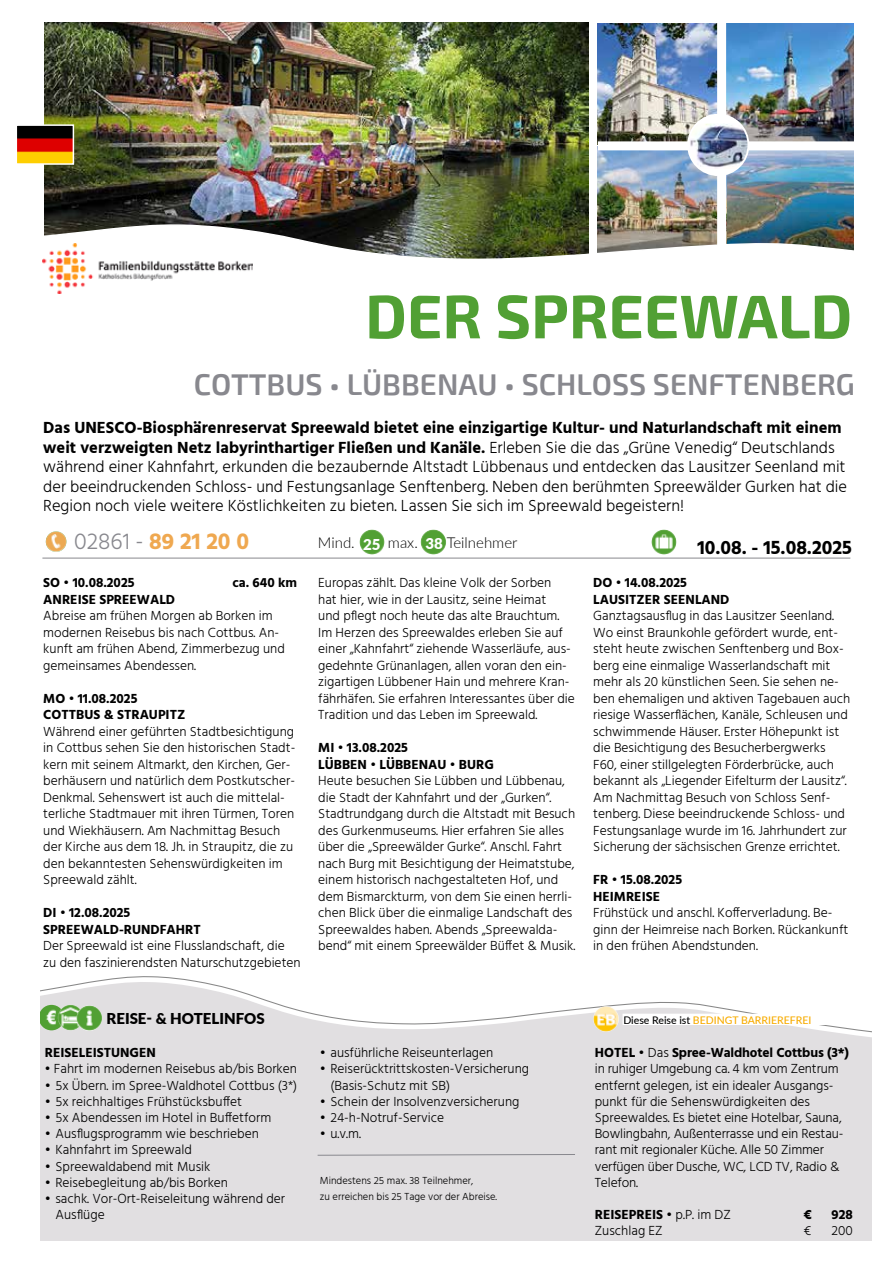
<style>
.page{position:relative;width:893px;height:1263px;background:#fff}
.page>*{position:absolute;margin:0;border:0;box-sizing:border-box;transform-origin:0 0}
.t1{font:700 61.5px "Exo 2";color:#51a034}
.t2{font:600 30px "Exo 2";color:#88888e}
.t3{font:700 23.25px "Hind";color:#efa850}
.t4{font:700 19.5px "Hind";color:#000}
.t5{font:300 16.5px/19.5px "Hind";color:#000}
.t6{font:300 15px "Lato";color:#000}
.t7{font:900 15px "Lato";color:#000}
.t8{font:900 15px "Lato";color:#fff}
.t9{font:300 13.5px/16.5px "Hind";color:#000}
.t10{font:700 13.5px/16.5px "Hind";color:#000}
.t11{font:300 10.5px/16.2px "Hind";color:#000}
.t12{font:500 10.5px "Lato";color:#f8ac00}
.s1{font-weight:700}
.s2{font-weight:300;color:#88888e}
.s3{font-weight:900;color:#fff}
.s4{color:#000}
.s5{font-weight:300}
</style>
<div class="page">
<img style="left:421px;top:529px;width:25px;height:26px;border-radius:13px">
<img style="left:359px;top:529px;width:26px;height:26px;border-radius:13px">
<hr style="left:42px;top:558px;width:808px;height:1px;background:#88888e">
<img style="left:651px;top:529px;width:26px;height:26px;border-radius:13px">
<img style="left:46px;top:531px;width:20px;height:21px;border-radius:10px">
<img style="left:726px;top:23px;width:127px;height:118px">
<img style="left:44px;top:22px;width:544px;height:201px">
<img style="left:597px;top:23px;width:120px;height:121px">
<img style="left:726px;top:150px;width:127px;height:73px">
<img style="left:598px;top:150px;width:119px;height:73px">
<div style="left:598px;top:141px;width:261px;height:9px;background:#fff"></div>
<div style="left:688px;top:115px;width:60px;height:60px;background:#fff;border-radius:50%"></div>
<img style="left:689px;top:124px;width:59px;height:45px">
<div style="left:687px;top:114px;width:62px;height:62px;border:2px solid #fff;border-radius:50%"></div>
<svg style="left:40px;top:976px;width:832px;height:265px;background:#e3e2e3"></svg>
<div style="left:623px;top:1014px;width:222px;height:10px;background:#fff"></div>
<img style="left:593px;top:1006px;width:26px;height:26px;border-radius:13px">
<img style="left:19px;top:127px;width:52px;height:35px">
<div style="left:16px;top:124px;width:58px;height:41px;border:2px solid #fff"></div>
<img style="left:42px;top:224px;width:812px;height:47px">
<img style="left:43px;top:243px;width:209px;height:50px">
<h1 class="t1" style="left:365px;top:280px;width:489px">DER SPREEWALD</h1>
<h2 class="t2" style="left:194px;top:367px;width:662px">COTTBUS • LÜBBENAU • SCHLOSS SENFTENBERG</h2>
<p class="t5" style="left:43px;top:419px;width:805px"><span class="s1">Das UNESCO-Biosphärenreservat Spreewald bietet eine einzigartige Kultur- und Naturlandschaft mit einem weit verzweigten Netz labyrinthartiger Fließen und Kanäle.</span> Erleben Sie die das „Grüne Venedig“ Deutschlands während einer Kahnfahrt, erkunden die bezaubernde Altstadt Lübbenaus und entdecken das Lausitzer Seenland mit der beeindruckenden Schloss- und Festungsanlage Senftenberg. Neben den berühmten Spreewälder Gurken hat die Region noch viele weitere Köstlichkeiten zu bieten. Lassen Sie sich im Spreewald begeistern!</p>
<h3 class="t3" style="left:74px;top:527px;width:176px"><span class="s2">02861 -</span> 89 21 20 0</h3>
<p class="t6" style="left:318px;top:532px;width:38px">Mind.</p>
<p class="t6" style="left:388px;top:532px;width:31px">max.</p>
<p class="t6" style="left:425px;top:532px;width:94px"><span class="s3">38</span> Teilnehmer</p>
<p class="t8" style="left:363px;top:533px;width:19px">25</p>
<h3 class="t4" style="left:697px;top:535px;width:156px">10.08. - 15.08.2025</h3>
<p class="t10" style="left:43px;top:574px;width:93px">SO • 10.08.2025</p>
<p class="t10" style="left:232px;top:574px;width:66px">ca. 640 km</p>
<p class="t10" style="left:43px;top:591px;width:133px">ANREISE SPREEWALD</p>
<p class="t9" style="left:43px;top:608px;width:243px">Abreise am frühen Morgen ab Borken im modernen Reisebus bis nach Cottbus. An&shy;kunft am frühen Abend, Zimmerbezug und gemeinsames Abendessen.</p>
<p class="t10" style="left:43px;top:690px;width:144px">MO • 11.08.2025<br>COTTBUS &amp; STRAUPITZ</p>
<p class="t9" style="left:43px;top:724px;width:254px">Während einer geführten Stadtbesichtigung in Cottbus sehen Sie den historischen Stadt&shy;kern mit seinem Altmarkt, den Kirchen, Ger&shy;berhäusern und natürlich dem Postkutscher-Denkmal. Sehenswert ist auch die mittelal&shy;terliche Stadtmauer mit ihren Türmen, Toren und Wiekhäusern. Am Nachmittag Besuch der Kirche aus dem 18. Jh. in Straupitz, die zu den bekanntesten Sehenswürdigkeiten im Spreewald zählt.</p>
<p class="t10" style="left:43px;top:904px;width:159px">DI • 12.08.2025<br>SPREEWALD-RUNDFAHRT</p>
<p class="t9" style="left:43px;top:938px;width:259px">Der Spreewald ist eine Flusslandschaft, die zu den faszinierendsten Naturschutzgebieten</p>
<p class="t7" style="left:107px;top:1007px;width:160px">REISE- &amp; HOTELINFOS</p>
<p class="t10" style="left:45px;top:1044px;width:113px">REISELEISTUNGEN</p>
<p class="t9" style="left:45px;top:1061px;width:254px"><span class="s1">•</span> Fahrt im modernen Reisebus ab/bis Borken</p>
<p class="t9" style="left:45px;top:1077px;width:254px">• 5x Übern. im Spree-Waldhotel Cottbus (3*)</p>
<p class="t9" style="left:45px;top:1094px;width:199px">• 5x reichhaltiges Frühstücksbuffet</p>
<p class="t9" style="left:45px;top:1110px;width:228px">• 5x Abendessen im Hotel in Buffetform</p>
<p class="t9" style="left:45px;top:1126px;width:216px">• Ausflugsprogramm wie beschrieben</p>
<p class="t9" style="left:45px;top:1142px;width:149px">• Kahnfahrt im Spreewald</p>
<p class="t9" style="left:45px;top:1158px;width:167px">• Spreewaldabend mit Musik</p>
<p class="t9" style="left:45px;top:1175px;width:185px">• Reisebegleitung ab/bis Borken</p>
<p class="t9" style="left:55px;top:1191px;width:231px;text-indent:-11px">• sachk. Vor-Ort-Reiseleitung während der<br>Ausflüge</p>
<p class="t9" style="left:318px;top:575px;width:258px">Europas zählt. Das kleine Volk der Sorben<br>hat hier, wie in der Lausitz, seine Heimat<br>und pflegt noch heute das alte Brauchtum.<br>Im Herzen des Spreewaldes erleben Sie auf einer „Kahnfahrt“ ziehende Wasserläufe, aus&shy;gedehnte Grünanlagen, allen voran den ein&shy;zigartigen Lübbener Hain und mehrere Kran&shy;fährhäfen. Sie erfahren Interessantes über die Tradition und das Leben im Spreewald.</p>
<p class="t10" style="left:318px;top:739px;width:177px">MI • 13.08.2025<br>LÜBBEN • LÜBBENAU • BURG</p>
<p class="t9" style="left:318px;top:773px;width:259px">Heute besuchen Sie Lübben und Lübbenau, die Stadt der Kahnfahrt und der „Gurken“.<br>Stadtrundgang durch die Altstadt mit Besuch des Gurkenmuseums. Hier erfahren Sie alles über die „Spreewälder Gurke“. Anschl. Fahrt nach Burg mit Besichtigung der Heimatstube, einem historisch nachgestalteten Hof, und dem Bismarckturm, von dem Sie einen herrli&shy;chen Blick über die einmalige Landschaft des Spreewaldes haben. Abends „Spreewalda&shy;bend“ mit einem Spreewälder Büffet &amp; Musik.</p>
<p class="t10" style="left:593px;top:574px;width:138px">DO • 14.08.2025<br>LAUSITZER SEENLAND</p>
<p class="t9" style="left:593px;top:608px;width:259px">Ganztagsausflug in das Lausitzer Seenland.<br>Wo einst Braunkohle gefördert wurde, ent&shy;steht heute zwischen Senftenberg und Box&shy;berg eine einmalige Wasserlandschaft mit mehr als 20 künstlichen Seen. Sie sehen ne&shy;ben ehemaligen und aktiven Tagebauen auch riesige Wasserflächen, Kanäle, Schleusen und schwimmende Häuser. Erster Höhepunkt ist die Besichtigung des Besucherbergwerks F60, einer stillgelegten Förderbrücke, auch bekannt als „Liegender Eifelturm der Lausitz“.<br>Am Nachmittag Besuch von Schloss Senf&shy;tenberg. Diese beeindruckende Schloss- und Festungsanlage wurde im 16. Jahrhundert zur Sicherung der sächsischen Grenze errichtet.</p>
<p class="t10" style="left:593px;top:871px;width:90px">FR • 15.08.2025<br>HEIMREISE</p>
<p class="t9" style="left:593px;top:905px;width:257px">Frühstück und anschl. Kofferverladung. Be&shy;ginn der Heimreise nach Borken. Rückankunft in den frühen Abendstunden.</p>
<p class="t9" style="left:320px;top:1045px;width:175px">• ausführliche Reiseunterlagen</p>
<p class="t9" style="left:330px;top:1061px;width:200px;text-indent:-11px">• Reiserücktrittskosten-Versicherung (Basis-Schutz mit SB)</p>
<p class="t9" style="left:320px;top:1094px;width:201px">• Schein der Insolvenzversicherung</p>
<p class="t9" style="left:320px;top:1110px;width:126px">• 24-h-Notruf-Service</p>
<p class="t9" style="left:320px;top:1126px;width:43px">• u.v.m.</p>
<p class="t11" style="left:320px;top:1173px;width:179px">Mindestens 25 max. 38 Teilnehmer,<br>zu erreichen bis 25 Tage vor der Abreise.</p>
<p class="t12" style="left:623px;top:1012px;width:189px"><span class="s4">Diese Reise ist</span> BEDINGT BARRIEREFREI</p>
<p class="t9" style="left:595px;top:1045px;width:256px"><span class="s1">HOTEL</span> • Das <span class="s1">Spree-Waldhotel Cottbus (3*) </span>in ruhiger Umgebung ca. 4 km vom Zentrum entfernt gelegen, ist ein idealer Ausgangs&shy;punkt für die Sehenswürdigkeiten des Spreewaldes. Es bietet eine Hotelbar, Sauna, Bowlingbahn, Außenterrasse und ein Restau&shy;rant mit regionaler Küche. Alle 50 Zimmer verfügen über Dusche, WC, LCD TV, Radio &amp; Telefon.</p>
<p class="t10" style="left:595px;top:1206px;width:138px">REISEPREIS • <span class="s5">p.P. im DZ</span></p>
<p class="t10" style="left:803px;top:1206px;width:10px">€</p>
<p class="t10" style="left:831px;top:1206px;width:23px">928</p>
<p class="t9" style="left:595px;top:1223px;width:69px">Zuschlag EZ</p>
<p class="t9" style="left:803px;top:1223px;width:9px">€</p>
<p class="t9" style="left:831px;top:1223px;width:23px">200</p>
</div>
